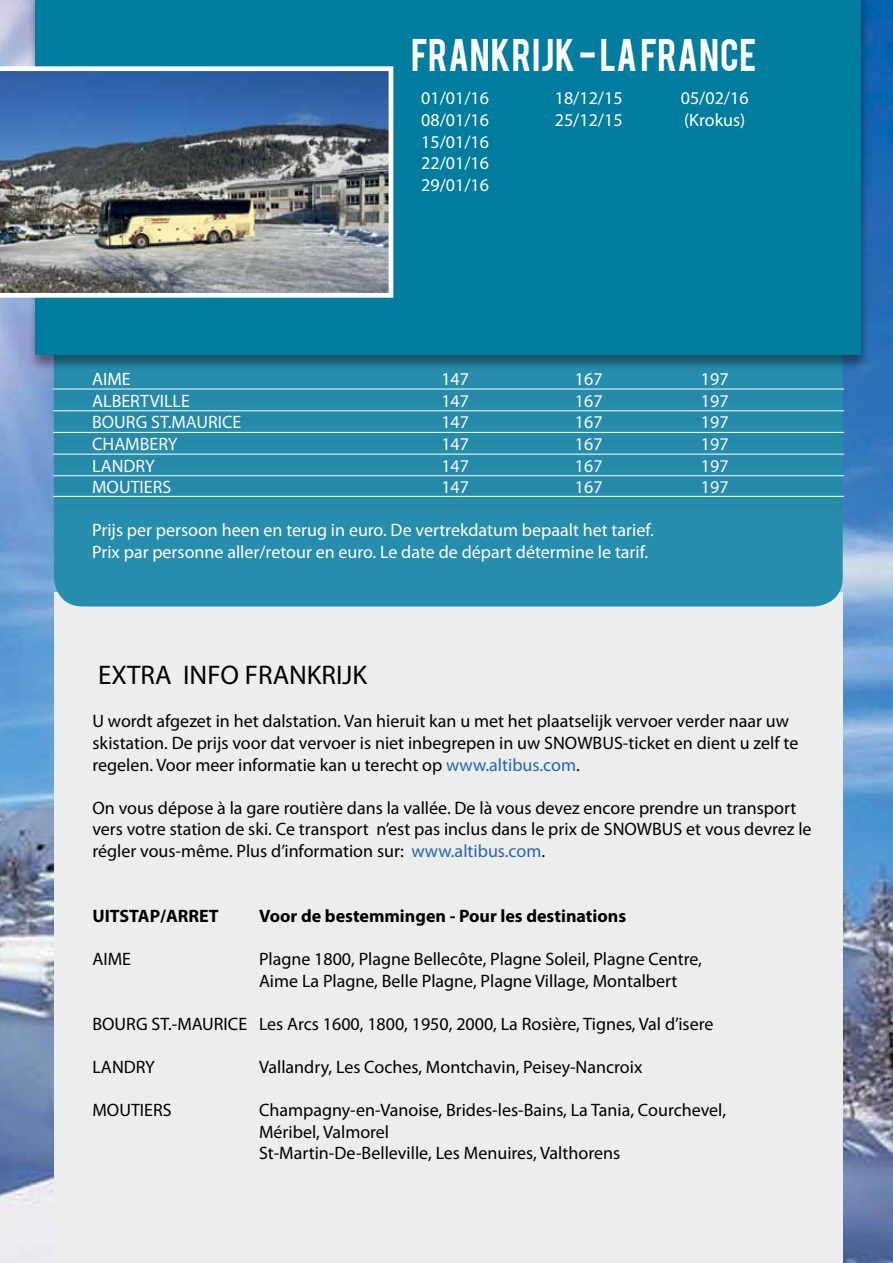
<style>
.page{position:relative;width:893px;height:1263px;background:#fff}
.page>*{position:absolute;margin:0;border:0;box-sizing:border-box;transform-origin:0 0}
.t1{font:36px "Bebas";letter-spacing:.015em;color:#fff}
.t2{font:27px "Myriad Pro";color:#000}
.t3{font:18px/21.6px "Myriad Pro";color:#000}
.t4{font:18px/21.6px "Myriad Pro";color:#fff;text-align:justify}
.t5{font:700 18px "Myriad Pro";color:#000}
.s1{color:#2665b0}
</style>
<div class="page">
<img style="left:0;top:0;width:893px;height:1263px">
<div style="left:54px;top:593px;width:789px;height:670px;background:#eceded"></div>
<div style="left:54px;top:261px;width:789px;height:345px;background:#278dac;border-radius:29px"></div>
<div style="left:29px;top:0;width:841px;height:371px;background:#000;opacity:.4"></div>
<div style="left:36px;top:0;width:825px;height:354px;background:#007c9e"></div>
<div style="left:45px;top:388px;width:806px;height:19px;background:#268aa8"></div>
<hr style="left:53px;top:389px;width:791px;height:1px;background:#fff">
<div style="left:45px;top:410px;width:806px;height:19px;background:#000;opacity:.44"></div>
<hr style="left:53px;top:410px;width:791px;height:1px;background:#fff">
<div style="left:45px;top:431px;width:806px;height:19px;background:#268aa8"></div>
<hr style="left:53px;top:432px;width:791px;height:1px;background:#fff">
<div style="left:45px;top:453px;width:806px;height:19px;background:#268aa8"></div>
<hr style="left:53px;top:454px;width:791px;height:1px;background:#fff">
<div style="left:45px;top:475px;width:806px;height:19px;background:#000;opacity:.44"></div>
<hr style="left:53px;top:475px;width:791px;height:1px;background:#fff">
<div style="left:45px;top:495px;width:806px;height:19px;background:#268aa8"></div>
<hr style="left:53px;top:496px;width:791px;height:1px;background:#fff">
<img style="left:0;top:66px;width:393px;height:232px">
<h1 class="t1" style="left:411px;top:29px;width:347px">FRANKRIJK - LA FRANCE</h1>
<p class="t4" style="left:421px;top:87px;width:69px">01/01/16</p>
<p class="t4" style="left:555px;top:87px;width:69px">18/12/15</p>
<p class="t4" style="left:681px;top:87px;width:69px">05/02/16</p>
<p class="t4" style="left:421px;top:109px;width:69px">08/01/16</p>
<p class="t4" style="left:555px;top:109px;width:69px">25/12/15</p>
<p class="t4" style="left:684px;top:109px;width:63px">(Krokus)</p>
<p class="t4" style="left:421px;top:130px;width:69px">15/01/16<br>22/01/16<br>29/01/16</p>
<p class="t4" style="left:92px;top:368px;width:40px">AIME</p>
<p class="t4" style="left:441px;top:368px;width:29px">147</p>
<p class="t4" style="left:575px;top:368px;width:29px">167</p>
<p class="t4" style="left:701px;top:368px;width:29px">197</p>
<p class="t4" style="left:92px;top:390px;width:99px">ALBERTVILLE</p>
<p class="t4" style="left:441px;top:390px;width:29px">147</p>
<p class="t4" style="left:575px;top:390px;width:29px">167</p>
<p class="t4" style="left:701px;top:390px;width:29px">197</p>
<p class="t4" style="left:92px;top:411px;width:151px">BOURG ST.MAURICE</p>
<p class="t4" style="left:441px;top:411px;width:29px">147</p>
<p class="t4" style="left:575px;top:411px;width:29px">167</p>
<p class="t4" style="left:701px;top:411px;width:29px">197</p>
<p class="t4" style="left:92px;top:433px;width:87px">CHAMBERY</p>
<p class="t4" style="left:441px;top:433px;width:29px">147</p>
<p class="t4" style="left:575px;top:433px;width:29px">167</p>
<p class="t4" style="left:701px;top:433px;width:29px">197</p>
<p class="t4" style="left:92px;top:454px;width:64px">LANDRY</p>
<p class="t4" style="left:441px;top:454px;width:29px">147</p>
<p class="t4" style="left:575px;top:454px;width:29px">167</p>
<p class="t4" style="left:701px;top:454px;width:29px">197</p>
<p class="t4" style="left:92px;top:476px;width:81px">MOUTIERS</p>
<p class="t4" style="left:441px;top:476px;width:29px">147</p>
<p class="t4" style="left:575px;top:476px;width:29px">167</p>
<p class="t4" style="left:701px;top:476px;width:29px">197</p>
<p class="t4" style="left:92px;top:519px;width:563px">Prijs per persoon heen en terug in euro. De vertrekdatum bepaalt het tarief.<br>Prix par personne aller/retour en euro. Le date de départ détermine le tarif.</p>
<h2 class="t2" style="left:98px;top:658px;width:271px">EXTRA INFO FRANKRIJK</h2>
<p class="t3" style="left:92px;top:710px;width:707px">U wordt afgezet in het dalstation. Van hieruit kan u met het plaatselijk vervoer verder naar uw skistation. De prijs voor dat vervoer is niet inbegrepen in uw SNOWBUS-ticket en dient u zelf te regelen. Voor meer informatie kan u terecht op <span class="s1">www.altibus.com</span>.</p>
<p class="t3" style="left:92px;top:797px;width:721px">On vous dépose à la gare routière dans la vallée. De là vous devez encore prendre un transport vers votre station de ski. Ce transport n’est pas inclus dans le prix de SNOWBUS et vous devrez le régler vous-même. Plus d’information sur: <span class="s1">www.altibus.com</span>.</p>
<p class="t5" style="left:92px;top:904px;width:128px">UITSTAP/ARRET</p>
<p class="t5" style="left:259px;top:904px;width:369px">Voor de bestemmingen - Pour les destinations</p>
<p class="t3" style="left:92px;top:948px;width:40px">AIME</p>
<p class="t3" style="left:259px;top:948px;width:444px">Plagne 1800, Plagne Bellecôte, Plagne Soleil, Plagne Centre,<br>Aime La Plagne, Belle Plagne, Plagne Village, Montalbert</p>
<p class="t3" style="left:92px;top:1013px;width:622px">BOURG ST.-MAURICE Les Arcs 1600, 1800, 1950, 2000, La Rosière, Tignes, Val d’isere</p>
<p class="t3" style="left:92px;top:1056px;width:64px">LANDRY</p>
<p class="t3" style="left:259px;top:1056px;width:385px">Vallandry, Les Coches, Montchavin, Peisey-Nancroix</p>
<p class="t3" style="left:92px;top:1099px;width:81px">MOUTIERS</p>
<p class="t3" style="left:259px;top:1099px;width:469px">Champagny-en-Vanoise, Brides-les-Bains, La Tania, Courchevel,<br>Méribel, Valmorel<br>St-Martin-De-Belleville, Les Menuires, Valthorens</p>
</div>
